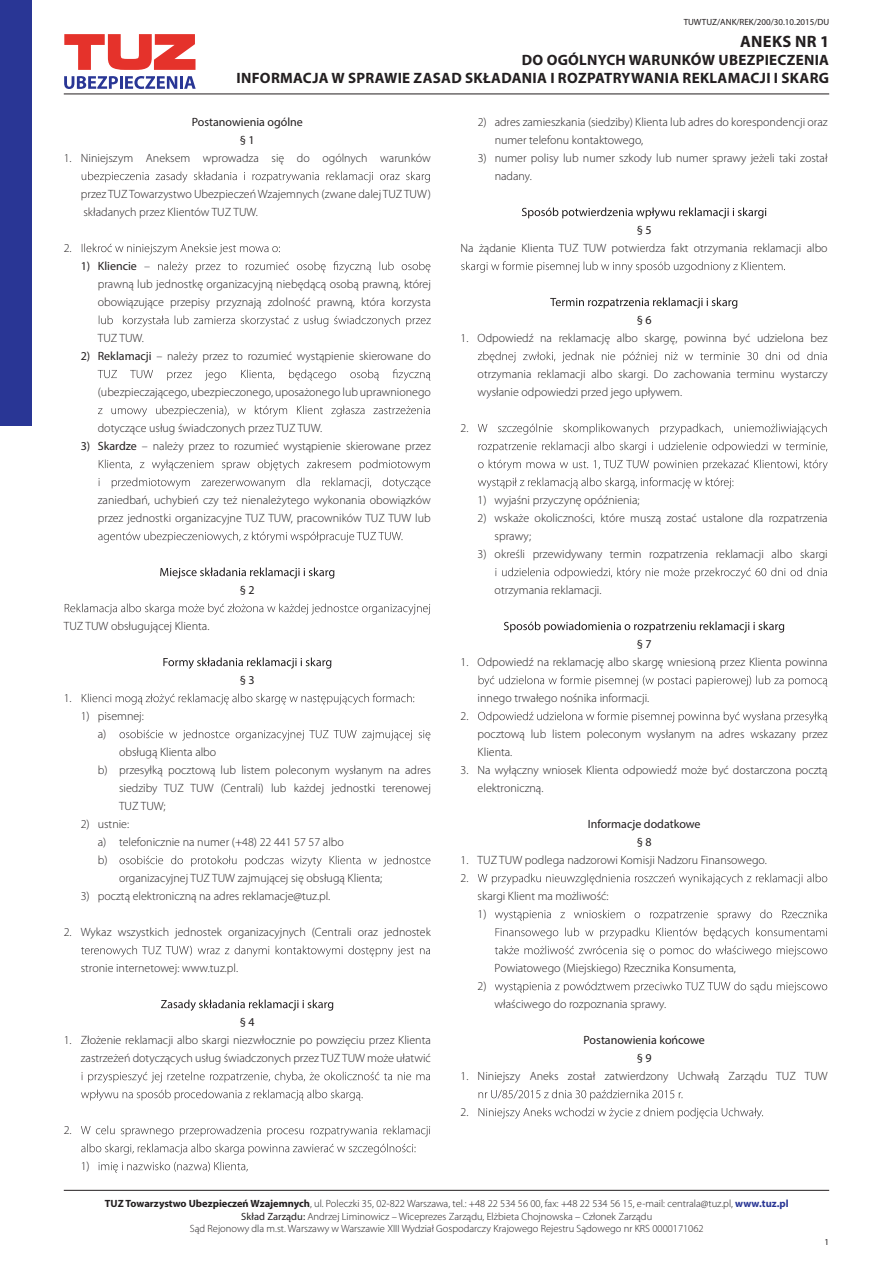
<style>
.page{position:relative;width:893px;height:1263px;background:#fff}
.page>*{position:absolute;margin:0;border:0;box-sizing:border-box;transform-origin:0 0}
.t1{font:700 16.5px "Myriad Pro";letter-spacing:.02em;color:#231f20}
.t2{font:700 15px/18px "Myriad Pro";letter-spacing:.02em;color:#231f20;text-align:right}
.t3{font:300 12px/18px "Myriad Pro";color:#231f20}
.t4{font:12px/18px "Myriad Pro";color:#231f20;text-align:center}
.t5{font:300 10.5px/12.6px "Myriad Pro";color:#231f20;text-align:center}
.t6{font:9px "Myriad Pro";color:#231f20}
.s1{font-weight:400}
.s2{font-weight:700}
.s3{font-weight:700;color:#293695}
</style>
<div class="page">
<hr style="left:64px;top:1190px;width:765px;height:1px;background:#231f20">
<hr style="left:64px;top:94px;width:765px;height:1px;background:#231f20">
<div style="left:0;top:0;width:32px;height:425px;background:#293695"></div>
<svg style="left:65px;top:76px;width:131px;height:13px"></svg>
<svg style="left:65px;top:34px;width:130px;height:36px"></svg>
<svg style="left:82px;top:171px;width:348px;height:12px"></svg>
<svg style="left:82px;top:243px;width:198px;height:12px"></svg>
<svg style="left:144px;top:261px;width:286px;height:12px"></svg>
<svg style="left:99px;top:315px;width:332px;height:12px"></svg>
<svg style="left:98px;top:369px;width:333px;height:12px"></svg>
<svg style="left:98px;top:405px;width:332px;height:12px"></svg>
<svg style="left:99px;top:459px;width:331px;height:12px"></svg>
<svg style="left:99px;top:477px;width:331px;height:12px"></svg>
<svg style="left:98px;top:531px;width:304px;height:12px"></svg>
<svg style="left:160px;top:567px;width:174px;height:12px"></svg>
<svg style="left:65px;top:603px;width:365px;height:12px"></svg>
<svg style="left:163px;top:657px;width:168px;height:12px"></svg>
<svg style="left:82px;top:693px;width:332px;height:12px"></svg>
<svg style="left:120px;top:729px;width:310px;height:12px"></svg>
<svg style="left:120px;top:855px;width:310px;height:12px"></svg>
<svg style="left:81px;top:945px;width:349px;height:12px"></svg>
<svg style="left:161px;top:999px;width:172px;height:12px"></svg>
<svg style="left:82px;top:1071px;width:348px;height:12px"></svg>
<svg style="left:81px;top:1089px;width:282px;height:12px"></svg>
<svg style="left:81px;top:1125px;width:349px;height:12px"></svg>
<svg style="left:81px;top:1143px;width:334px;height:12px"></svg>
<svg style="left:99px;top:1161px;width:149px;height:11px"></svg>
<svg style="left:522px;top:207px;width:244px;height:12px"></svg>
<svg style="left:461px;top:261px;width:324px;height:12px"></svg>
<svg style="left:550px;top:297px;width:187px;height:12px"></svg>
<svg style="left:478px;top:351px;width:349px;height:12px"></svg>
<svg style="left:478px;top:423px;width:349px;height:12px"></svg>
<svg style="left:479px;top:441px;width:348px;height:12px"></svg>
<svg style="left:478px;top:459px;width:350px;height:12px"></svg>
<svg style="left:478px;top:477px;width:255px;height:12px"></svg>
<svg style="left:495px;top:567px;width:332px;height:12px"></svg>
<svg style="left:504px;top:621px;width:280px;height:12px"></svg>
<svg style="left:479px;top:675px;width:348px;height:12px"></svg>
<svg style="left:478px;top:711px;width:349px;height:12px"></svg>
<svg style="left:478px;top:873px;width:349px;height:12px"></svg>
<svg style="left:495px;top:909px;width:332px;height:12px"></svg>
<svg style="left:496px;top:927px;width:331px;height:12px"></svg>
<svg style="left:495px;top:945px;width:332px;height:12px"></svg>
<svg style="left:495px;top:981px;width:332px;height:12px"></svg>
<svg style="left:479px;top:1089px;width:203px;height:11px"></svg>
<svg style="left:479px;top:1107px;width:284px;height:12px"></svg>
<p class="t6" style="left:684px;top:16px;width:147px">TUWTUZ/ANK/REK/200/30.10.2015/DU</p>
<h1 class="t1" style="left:740px;top:31px;width:91px">ANEKS NR 1</h1>
<p class="t2" style="left:237px;top:51px;width:594px">DO OGÓLNYCH WARUNKÓW UBEZPIECZENIA<br>INFORMACJA W SPRAWIE ZASAD SKŁADANIA I ROZPATRYWANIA REKLAMACJI I SKARG</p>
<p class="t4" style="left:192px;top:113px;width:113px">Postanowienia ogólne § 1</p>
<p class="t3" style="left:64px;top:149px;width:369px">1. Niniejszym Aneksem wprowadza się do ogólnych warunków</p>
<p class="t3" style="left:81px;top:185px;width:352px">przez TUZTowarzystwo Ubezpieczeń Wzajemnych (zwane dalej TUZTUW) składanych przez Klientów TUZ TUW.</p>
<p class="t3" style="left:64px;top:239px;width:9px">2.</p>
<p class="t4" style="left:81px;top:257px;width:58px">1) Kliencie</p>
<p class="t3" style="left:98px;top:275px;width:335px">prawną lub jednostkę organizacyjną niebędącą osobą prawną, której obowiązujące przepisy przyznają zdolność prawną, która korzysta</p>
<p class="t3" style="left:98px;top:329px;width:48px">TUZ TUW.</p>
<p class="t3" style="left:81px;top:347px;width:352px"><span class="s1">2) Reklamacji</span> – należy przez to rozumieć wystąpienie skierowane do</p>
<p class="t3" style="left:98px;top:383px;width:335px">(ubezpieczającego, ubezpieczonego, uposażonego lub uprawnionego</p>
<p class="t3" style="left:98px;top:419px;width:226px">dotyczące usług świadczonych przez TUZ TUW.</p>
<p class="t3" style="left:81px;top:437px;width:352px"><span class="s1">3) Skardze</span> – należy przez to rozumieć wystąpienie skierowane przez</p>
<p class="t3" style="left:98px;top:491px;width:335px">zaniedbań, uchybień czy też nienależytego wykonania obowiązków przez jednostki organizacyjne TUZ TUW, pracowników TUZ TUW lub</p>
<p class="t3" style="left:64px;top:617px;width:147px">TUZ TUW obsługującej Klienta.</p>
<p class="t3" style="left:64px;top:689px;width:9px">1.</p>
<p class="t4" style="left:240px;top:581px;width:16px">§ 2</p>
<p class="t4" style="left:240px;top:671px;width:16px">§ 3</p>
<p class="t3" style="left:98px;top:707px;width:48px;text-indent:-17px">1) pisemnej: a)</p>
<p class="t3" style="left:119px;top:743px;width:99px">obsługą Klienta albo</p>
<p class="t3" style="left:98px;top:761px;width:335px">b) przesyłką pocztową lub listem poleconym wysłanym na adres</p>
<p class="t3" style="left:119px;top:779px;width:313px">siedziby TUZ TUW (Centrali) lub każdej jednostki terenowej</p>
<p class="t3" style="left:119px;top:797px;width:48px">TUZ TUW;</p>
<p class="t3" style="left:98px;top:815px;width:248px;text-indent:-17px">2) ustnie:<br>a) telefonicznie na numer (+48) 22 441 57 57 albo b)</p>
<p class="t3" style="left:119px;top:869px;width:265px">organizacyjnej TUZ TUW zajmującej się obsługą Klienta;</p>
<p class="t3" style="left:81px;top:887px;width:251px">3) pocztą elektroniczną na adres reklamacje@tuz.pl.</p>
<p class="t3" style="left:64px;top:923px;width:369px">2. Wykaz wszystkich jednostek organizacyjnych (Centrali oraz jednostek</p>
<p class="t3" style="left:81px;top:959px;width:159px">stronie internetowej: www.tuz.pl.</p>
<p class="t4" style="left:240px;top:1013px;width:16px">§ 4</p>
<p class="t3" style="left:64px;top:1031px;width:369px;text-align:right">1. Złożenie reklamacji albo skargi niezwłocznie po powzięciu przez Klienta zastrzeżeń dotyczących usług świadczonych przez TUZ TUW może ułatwić</p>
<p class="t3" style="left:64px;top:1121px;width:9px">2.</p>
<p class="t3" style="left:81px;top:1157px;width:11px">1)</p>
<p class="t3" style="left:495px;top:113px;width:335px;text-indent:-17px">2) adres zamieszkania (siedziby) Klienta lub adres do korespondencji oraz numer telefonu kontaktowego,</p>
<p class="t3" style="left:495px;top:149px;width:334px;text-indent:-17px">3) numer polisy lub numer szkody lub numer sprawy jeżeli taki został nadany.</p>
<p class="t4" style="left:637px;top:221px;width:16px">§ 5</p>
<p class="t3" style="left:461px;top:239px;width:369px">Na żądanie Klienta TUZ TUW potwierdza fakt otrzymania reklamacji albo</p>
<p class="t4" style="left:637px;top:311px;width:16px">§ 6</p>
<p class="t3" style="left:461px;top:329px;width:369px">1. Odpowiedź na reklamację albo skargę, powinna być udzielona bez</p>
<p class="t3" style="left:478px;top:365px;width:352px">otrzymania reklamacji albo skargi. Do zachowania terminu wystarczy wysłanie odpowiedzi przed jego upływem.</p>
<p class="t3" style="left:461px;top:419px;width:9px">2.</p>
<p class="t3" style="left:478px;top:491px;width:163px">1) wyjaśni przyczynę opóźnienia;</p>
<p class="t3" style="left:495px;top:509px;width:335px;text-indent:-17px">2) wskaże okoliczności, które muszą zostać ustalone dla rozpatrzenia sprawy;</p>
<p class="t3" style="left:478px;top:545px;width:352px">3) określi przewidywany termin rozpatrzenia reklamacji albo skargi</p>
<p class="t3" style="left:495px;top:581px;width:108px">otrzymania reklamacji.</p>
<p class="t4" style="left:637px;top:635px;width:16px">§ 7</p>
<p class="t3" style="left:461px;top:653px;width:369px">1. Odpowiedź na reklamację albo skargę wniesioną przez Klienta powinna</p>
<p class="t3" style="left:478px;top:689px;width:173px">innego trwałego nośnika informacji.</p>
<p class="t3" style="left:461px;top:707px;width:9px">2.</p>
<p class="t3" style="left:478px;top:725px;width:352px">pocztową lub listem poleconym wysłanym na adres wskazany przez<br>Klienta.</p>
<p class="t3" style="left:478px;top:761px;width:352px;text-indent:-17px">3. Na wyłączny wniosek Klienta odpowiedź może być dostarczona pocztą elektroniczną.</p>
<p class="t4" style="left:588px;top:815px;width:114px">Informacje dodatkowe § 8</p>
<p class="t3" style="left:461px;top:851px;width:308px">1. TUZ TUW podlega nadzorowi Komisji Nadzoru Finansowego.</p>
<p class="t3" style="left:461px;top:869px;width:9px">2.</p>
<p class="t3" style="left:478px;top:887px;width:132px">skargi Klient ma możliwość:</p>
<p class="t3" style="left:478px;top:905px;width:11px">1)</p>
<p class="t3" style="left:478px;top:977px;width:11px">2)</p>
<p class="t3" style="left:495px;top:959px;width:243px">Powiatowego (Miejskiego) Rzecznika Konsumenta,</p>
<p class="t3" style="left:495px;top:995px;width:173px">właściwego do rozpoznania sprawy.</p>
<p class="t4" style="left:584px;top:1031px;width:123px">Postanowienia końcowe § 9</p>
<p class="t3" style="left:461px;top:1067px;width:369px">1. Niniejszy Aneks został zatwierdzony Uchwałą Zarządu TUZ TUW</p>
<p class="t3" style="left:461px;top:1103px;width:9px">2.</p>
<p class="t5" style="left:105px;top:1197px;width:685px"><span class="s2">TUZ Towarzystwo Ubezpieczeń Wzajemnych</span>, ul. Poleczki 35, 02-822 Warszawa, tel.: +48 22 534 56 00, fax: +48 22 534 56 15, e-mail: centrala@tuz.pl, <span class="s3">www.tuz.pl<br></span><span class="s1">Skład Zarządu:</span> Andrzej Liminowicz – Wiceprezes Zarządu, Elżbieta Chojnowska – Członek Zarządu<br>Sąd Rejonowy dla m.st. Warszawy w Warszawie XIII Wydział Gospodarczy Krajowego Rejestru Sądowego nr KRS 0000171062</p>
<p class="t6" style="left:825px;top:1236px;width:6px">1</p>
</div>
